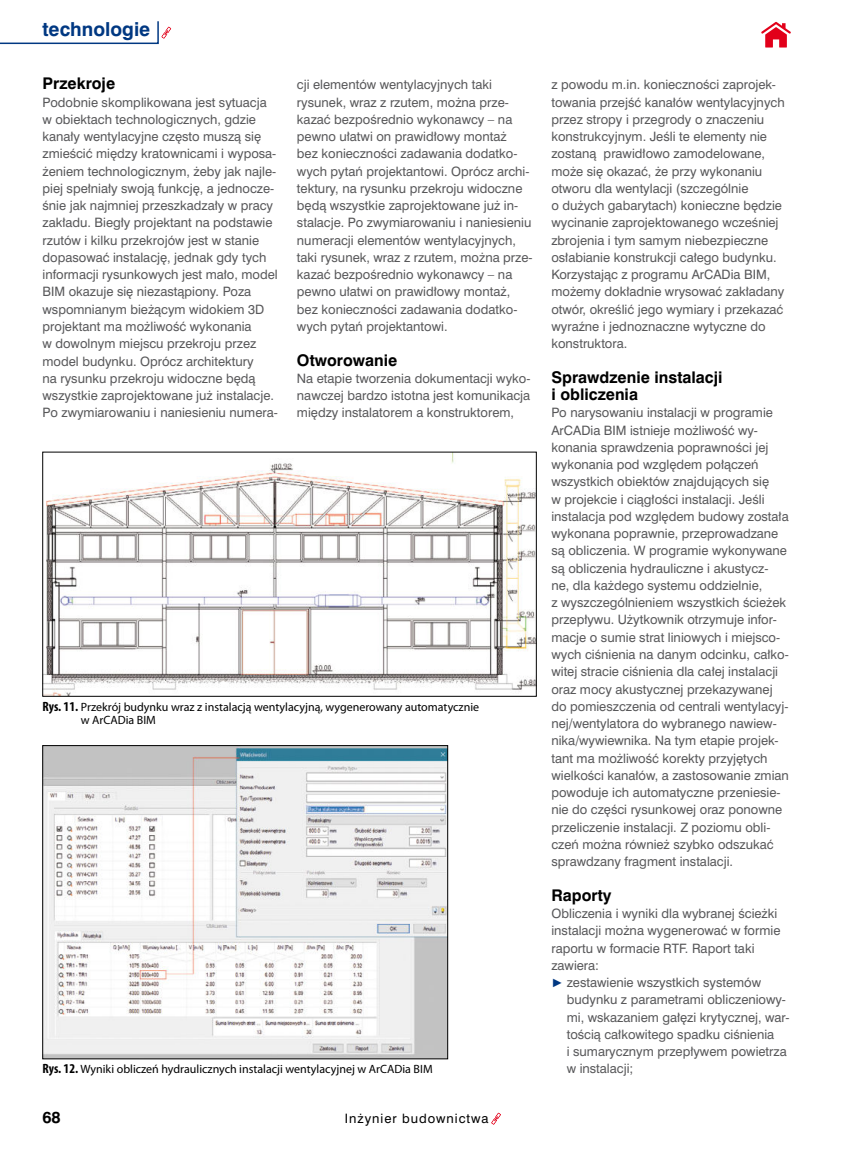
<style>
.page{position:relative;width:842px;height:1149px;background:#fff}
.page>*{position:absolute;margin:0;border:0;box-sizing:border-box;transform-origin:0 0}
.t1{font:700 18px "Swis 721 PL";color:#003882}
.t2{font:700 15px/17.2px "Swis 721 PL";color:#000}
.t3{font:12px/17.2px "Swis 721 PL";color:#58585a}
.t4{font:12px/13.5px "Myriad Pro";color:#000}
.t5{font:12px "Swis 721 PL";letter-spacing:.08em;color:#000}
.s1{font-weight:700;font-stretch:condensed;font-size:13.5px}
.s2{font-family:"Arial";color:#003882}
</style>
<div class="page">
<img style="left:45px;top:747px;width:401px;height:309px">
<div style="left:43px;top:745px;width:405px;height:313px;border:1px solid #000"></div>
<img style="left:45px;top:454px;width:489px;height:240px">
<svg style="left:491px;top:1112px;width:10px;height:12px"></svg>
<svg style="left:0;top:21px;width:171px;height:24px"></svg>
<svg style="left:761px;top:22px;width:30px;height:25px"></svg>
<h1 class="t1" style="left:43px;top:22px;width:109px">technologie</h1>
<p class="t2" style="left:43px;top:75px;width:74px">Przekroje</p>
<p class="t3" style="left:43px;top:94px;width:237px">Podobnie skomplikowana jest sytuacja w obiektach technologicznych, gdzie kanały wentylacyjne często muszą się zmieścić między kratownicami i wyposa&shy;żeniem technologicznym, żeby jak najle&shy;piej spełniały swoją funkcję, a jednocze&shy;śnie jak najmniej przeszkadzały w pracy zakładu. Biegły projektant na podstawie rzutów i kilku przekrojów jest w stanie dopasować instalację, jednak gdy tych informacji rysunkowych jest mało, model BIM okazuje się niezastąpiony. Poza wspomnianym bieżącym widokiem 3D projektant ma możliwość wykonania<br>w dowolnym miejscu przekroju przez model budynku. Oprócz architektury<br>na rysunku przekroju widoczne będą wszystkie zaprojektowane już instalacje.<br>Po zwymiarowaniu i naniesieniu numera-</p>
<p class="t3" style="left:297px;top:76px;width:237px">cji elementów wentylacyjnych taki rysunek, wraz z rzutem, można prze&shy;kazać bezpośrednio wykonawcy – na pewno ułatwi on prawidłowy montaż<br>bez konieczności zadawania dodatko&shy;wych pytań projektantowi. Oprócz archi&shy;tektury, na rysunku przekroju widoczne będą wszystkie zaprojektowane już in&shy;stalacje. Po zwymiarowaniu i naniesieniu numeracji elementów wentylacyjnych, taki rysunek, wraz z rzutem, można prze&shy;kazać bezpośrednio wykonawcy – na pewno ułatwi on prawidłowy montaż, bez konieczności zadawania dodatko&shy;wych pytań projektantowi.</p>
<p class="t2" style="left:297px;top:351px;width:102px">Otworowanie</p>
<p class="t3" style="left:297px;top:370px;width:235px;text-align:justify">Na etapie tworzenia dokumentacji wyko&shy;nawczej bardzo istotna jest komunikacja między instalatorem a konstruktorem,</p>
<p class="t4" style="left:81px;top:700px;width:400px;text-indent:-38px"><span class="s1">Rys. 11.</span> Przekrój budynku wraz z instalacją wentylacyjną, wygenerowany automatycznie w ArCADia BIM</p>
<p class="t4" style="left:43px;top:1062px;width:392px"><span class="s1">Rys. 12.</span> Wyniki obliczeń hydraulicznych instalacji wentylacyjnej w ArCADia BIM</p>
<p class="t2" style="left:43px;top:1108px;width:20px">68</p>
<p class="t5" style="left:345px;top:1113px;width:145px">Inżynier budownictwa</p>
<p class="t3" style="left:551px;top:76px;width:235px">z powodu m.in. konieczności zaprojek&shy;towania przejść kanałów wentylacyjnych przez stropy i przegrody o znaczeniu konstrukcyjnym. Jeśli te elementy nie zostaną prawidłowo zamodelowane, może się okazać, że przy wykonaniu otworu dla wentylacji (szczególnie<br>o dużych gabarytach) konieczne będzie wycinanie zaprojektowanego wcześniej zbrojenia i tym samym niebezpieczne osłabianie konstrukcji całego budynku.<br>Korzystając z programu ArCADia BIM, możemy dokładnie wrysować zakładany otwór, określić jego wymiary i przekazać wyraźne i jednoznaczne wytyczne do konstruktora.</p>
<p class="t2" style="left:551px;top:368px;width:173px">Sprawdzenie instalacji i obliczenia</p>
<p class="t3" style="left:551px;top:404px;width:239px">Po narysowaniu instalacji w programie ArCADia BIM istnieje możliwość wy&shy;konania sprawdzenia poprawności jej wykonania pod względem połączeń wszystkich obiektów znajdujących się<br>w projekcie i ciągłości instalacji. Jeśli instalacja pod względem budowy została wykonana poprawnie, przeprowadzane są obliczenia. W programie wykonywane są obliczenia hydrauliczne i akustycz&shy;ne, dla każdego systemu oddzielnie,<br>z wyszczególnieniem wszystkich ścieżek przepływu. Użytkownik otrzymuje infor&shy;macje o sumie strat liniowych i miejsco&shy;wych ciśnienia na danym odcinku, całko&shy;witej stracie ciśnienia dla całej instalacji oraz mocy akustycznej przekazywanej do pomieszczenia od centrali wentylacyj&shy;nej/wentylatora do wybranego nawiew&shy;nika/wywiewnika. Na tym etapie projek&shy;tant ma możliwość korekty przyjętych wielkości kanałów, a zastosowanie zmian powoduje ich automatyczne przeniesie&shy;nie do części rysunkowej oraz ponowne przeliczenie instalacji. Z poziomu obli&shy;czeń można również szybko odszukać sprawdzany fragment instalacji.</p>
<p class="t2" style="left:551px;top:886px;width:62px">Raporty</p>
<p class="t3" style="left:551px;top:904px;width:231px">Obliczenia i wyniki dla wybranej ścieżki instalacji można wygenerować w formie raportu w formacie RTF. Raport taki zawiera:<br><span class="s2">►</span> zestawienie wszystkich systemów</p>
<p class="t3" style="left:567px;top:990px;width:224px">budynku z parametrami obliczeniowy&shy;mi, wskazaniem gałęzi krytycznej, war&shy;tością całkowitego spadku ciśnienia<br>i sumarycznym przepływem powietrza w instalacji;</p>
</div>
